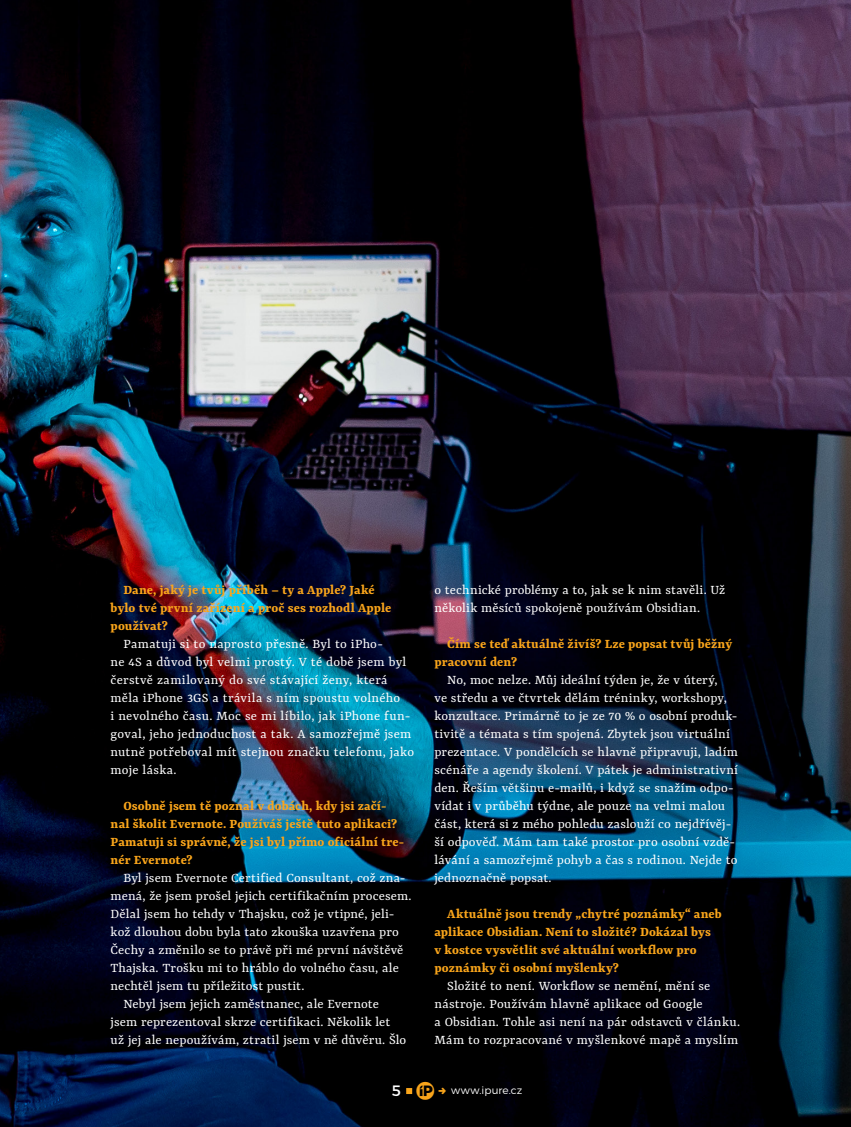
<style>
.page{position:relative;width:851px;height:1127px;background:#fff}
.page>*{position:absolute;margin:0;border:0;box-sizing:border-box;transform-origin:0 0}
.t1{font:15px "Montserrat";color:#fff}
.t2{font:14.4px/18px "Yrsa";letter-spacing:.01em;color:#fff}
.t3{font:700 14.4px/18px "Yrsa";letter-spacing:.01em;color:#f9a51b}
.t4{font:300 10.5px "Montserrat";letter-spacing:.01em;color:#fff}
.s1{font-family:"i Pure";font-size:25.5px;color:#f9a51b}
</style>
<div class="page">
<img style="left:0;top:0;width:850px;height:1127px">
<svg style="left:406px;top:1088px;width:6px;height:6px"></svg>
<svg style="left:438px;top:1088px;width:8px;height:6px"></svg>
<p class="t3" style="left:111px;top:580px;width:282px;text-indent:13px">Dane, jaký je tvůj příběh – ty a Apple? Jaké bylo tvé první zařízení a proč ses rozhodl Apple používat?</p>
<p class="t2" style="left:111px;top:635px;width:305px;text-indent:13px">Pamatuji si to naprosto přesně. Byl to iPho-<br>ne 4S a důvod byl velmi prostý. V té době jsem byl čerstvě zamilovaný do své stávající ženy, která měla iPhone 3GS a trávila s ním spoustu volného<br>i nevolného času. Moc se mi líbilo, jak iPhone fun&shy;goval, jeho jednoduchost a tak. A samozřejmě jsem nutně potřeboval mít stejnou značku telefonu, jako moje láska.</p>
<p class="t3" style="left:111px;top:796px;width:295px;text-indent:13px">Osobně jsem tě poznal v dobách, kdy jsi začí&shy;nal školit Evernote. Používáš ještě tuto aplikaci?<br>Pamatuji si správně, že jsi byl přímo oficiální tre&shy;nér Evernote?</p>
<p class="t2" style="left:123px;top:869px;width:283px">Byl jsem Evernote Certified Consultant, což zna-</p>
<p class="t2" style="left:111px;top:887px;width:302px">mená, že jsem prošel jejich certifikačním procesem.</p>
<p class="t2" style="left:111px;top:905px;width:285px">Dělal jsem ho tehdy v Thajsku, což je vtipné, jeli-</p>
<p class="t2" style="left:111px;top:923px;width:290px">kož dlouhou dobu byla tato zkouška uzavřena pro</p>
<p class="t2" style="left:111px;top:941px;width:294px">Čechy a změnilo se to právě při mé první návštěvě</p>
<p class="t2" style="left:111px;top:959px;width:290px">Thajska. Trošku mi to hráblo do volného času, ale</p>
<p class="t2" style="left:111px;top:977px;width:195px">nechtěl jsem tu příležitost pustit.</p>
<p class="t2" style="left:123px;top:995px;width:257px">Nebyl jsem jejich zaměstnanec, ale Evernote</p>
<p class="t2" style="left:111px;top:1013px;width:281px">jsem reprezentoval skrze certifikaci. Několik let</p>
<p class="t2" style="left:111px;top:1031px;width:297px">už jej ale nepoužívám, ztratil jsem v ně důvěru. Šlo</p>
<p class="t2" style="left:434px;top:581px;width:292px">o technické problémy a to, jak se k nim stavěli. Už několik měsíců spokojeně používám Obsidian.</p>
<p class="t3" style="left:434px;top:634px;width:299px;text-indent:13px">Čím se teď aktuálně živíš? Lze popsat tvůj běžný pracovní den?</p>
<p class="t2" style="left:434px;top:671px;width:305px;text-indent:13px">No, moc nelze. Můj ideální týden je, že v úterý,<br>ve středu a ve čtvrtek dělám tréninky, workshopy, konzultace. Primárně to je ze 70 % o osobní produk&shy;tivitě a témata s tím spojená. Zbytek jsou virtuální prezentace. V pondělcích se hlavně připravuji, ladím scénáře a agendy školení. V pátek je administrativní den. Řeším většinu e‑mailů, i když se snažím odpo&shy;vídat i v průběhu týdne, ale pouze na velmi malou část, která si z mého pohledu zaslouží co nejdřívěj&shy;ší odpověď. Mám tam také prostor pro osobní vzdě&shy;lávání a samozřejmě pohyb a čas s rodinou. Nejde to jednoznačně popsat.</p>
<p class="t3" style="left:434px;top:904px;width:289px;text-indent:13px">Aktuálně jsou trendy „chytré poznámky“ aneb aplikace Obsidian. Není to složité? Dokázal bys<br>v kostce vysvětlit své aktuální workflow pro poznámky či osobní myšlenky?</p>
<p class="t2" style="left:434px;top:977px;width:307px;text-indent:13px">Složité to není. Workflow se nemění, mění se nástroje. Používám hlavně aplikace od Google<br>a Obsidian. Tohle asi není na pár odstavců v článku.<br>Mám to rozpracované v myšlenkové mapě a myslím</p>
<p class="t1" style="left:392px;top:1079px;width:43px">5 <span class="s1">C</span></p>
<p class="t4" style="left:451px;top:1082px;width:73px">www.ipure.cz</p>
</div>
